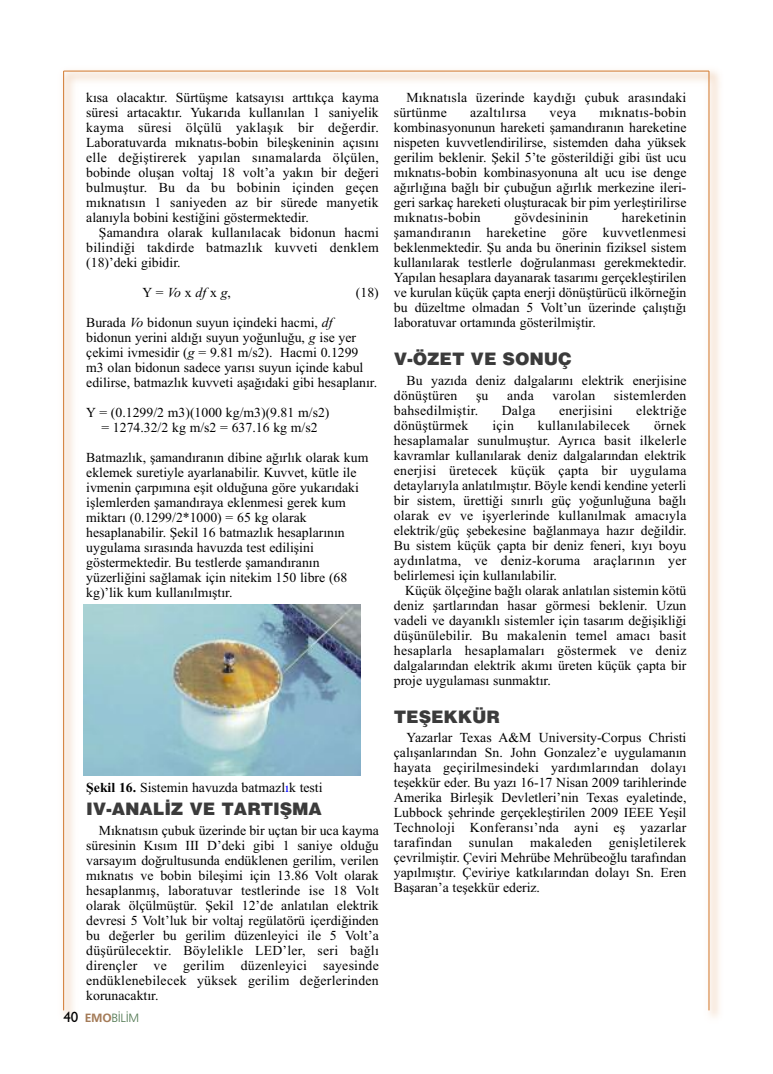
<style>
.page{position:relative;width:773px;height:1074px;background:#fff}
.page>*{position:absolute;margin:0;border:0;box-sizing:border-box;transform-origin:0 0}
.t1{font:17.5px "Helvetica Black Trk";letter-spacing:-.015em;color:#3b3b3b}
.t2{font:13.75px/15px "Times New Roman";color:#000;text-align:justify}
.t3{font:13.75px "Times New Roman";letter-spacing:.02em;color:#000}
.t4{font:12.5px "Frugal";letter-spacing:-.025em;color:#4a734b}
.s1{font-style:italic}
.s2{font-weight:700}
.s3{color:#00f}
.s4{font-family:"Gill Sans";font-size:15px;color:#000}
.s5{font-weight:700;color:#a47b58}
</style>
<div class="page">
<img style="left:62px;top:70px;width:658px;height:947px">
<hr style="left:63px;top:71px;width:1px;height:939px;background:#d1772b">
<hr style="left:708px;top:71px;width:1px;height:939px;background:#d1772b">
<hr style="left:64px;top:71px;width:644px;height:1px;background:#d1772b">
<img style="left:83px;top:605px;width:277px;height:170px">
<p class="t2" style="left:86px;top:90px;width:294px">kısa olacaktır. Sürtüşme katsayısı arttıkça kayma süresi artacaktır. Yukarıda kullanılan 1 saniyelik kayma süresi ölçülü yaklaşık bir değerdir.<br>Laboratuvarda mıknatıs-bobin bileşkeninin açısını elle değiştirerek yapılan sınamalarda ölçülen, bobinde oluşan voltaj 18 volt’a yakın bir değeri bulmuştur. Bu da bu bobinin içinden geçen mıknatısın 1 saniyeden az bir sürede manyetik alanıyla bobini kestiğini göstermektedir.</p>
<p class="t2" style="left:86px;top:225px;width:294px;text-indent:13px">Şamandıra olarak kullanılacak bidonun hacmi bilindiği takdirde batmazlık kuvveti denklem (18)’deki gibidir.</p>
<p class="t2" style="left:143px;top:285px;width:90px">Y=<span class="s1">Vo</span>x<span class="s1">df</span>x<span class="s1">g</span>,</p>
<p class="t2" style="left:356px;top:285px;width:24px">(18)</p>
<p class="t2" style="left:86px;top:315px;width:292px;text-align:left">Burada <span class="s1">Vo</span> bidonun suyun içindeki hacmi, <span class="s1">df </span>bidonun yerini aldığı suyun yoğunluğu, <span class="s1">g</span> ise yer çekimi ivmesidir (<span class="s1">g</span> = 9.81 m/s2). Hacmi 0.1299 m3 olan bidonun sadece yarısı suyun içinde kabul edilirse, batmazlık kuvveti aşağıdaki gibi hesaplanır.</p>
<p class="t2" style="left:86px;top:405px;width:245px;text-align:center">Y = (0.1299/2 m3)(1000 kg/m3)(9.81 m/s2) = 1274.32/2 kg m/s2 = 637.16 kg m/s2</p>
<p class="t2" style="left:86px;top:450px;width:283px;text-align:left">Batmazlık, şamandıranın dibine ağırlık olarak kum eklemek suretiyle ayarlanabilir. Kuvvet, kütle ile ivmenin çarpımına eşit olduğuna göre yukarıdaki işlemlerden şamandıraya eklenmesi gerek kum miktarı (0.1299/2*1000) = 65 kg olarak hesaplanabilir. Şekil 16 batmazlık hesaplarının uygulama sırasında havuzda test edilişini göstermektedir. Bu testlerde şamandıranın yüzerliğini sağlamak için nitekim 150 libre (68 kg)’lik kum kullanılmıştır.</p>
<p class="t2" style="left:86px;top:780px;width:238px"><span class="s2">Şekil 16.</span> Sistemin havuzda batmazl<span class="s3">ı</span>k testi</p>
<p class="t1" style="left:86px;top:799px;width:237px">IV-ANALİZ VE TARTIŞMA</p>
<p class="t2" style="left:86px;top:822px;width:294px;text-indent:13px">Mıknatısın çubuk üzerinde bir uçtan bir uca kayma süresinin Kısım III D’deki gibi 1 saniye olduğu varsayım doğrultusunda endüklenen gerilim, verilen mıknatıs ve bobin bileşimi için 13.86 Volt olarak hesaplanmış, laboratuvar testlerinde ise 18 Volt olarak ölçülmüştür. Şekil 12’de anlatılan elektrik devresi 5 Volt’luk bir voltaj regülatörü içerdiğinden bu değerler bu gerilim düzenleyici ile 5 Volt’a düşürülecektir. Böylelikle LED’ler, seri bağlı dirençler ve gerilim düzenleyici sayesinde endüklenebilecek yüksek gerilim değerlerinden korunacaktır.</p>
<p class="t4" style="left:64px;top:1010px;width:77px"><span class="s4">40</span> <span class="s5">EMO</span>BİLİM</p>
<p class="t2" style="left:394px;top:90px;width:294px;text-indent:13px">Mıknatısla üzerinde kaydığı çubuk arasındaki sürtünme</p>
<p class="t2" style="left:394px;top:105px;width:294px;text-indent:206px">mıknatıs-bobin kombinasyonunun hareketi şamandıranın hareketine nispeten kuvvetlendirilirse, sistemden daha yüksek gerilim beklenir. Şekil 5’te gösterildiği gibi üst ucu mıknatıs-bobin kombinasyonuna alt ucu ise denge ağırlığına bağlı bir çubuğun ağırlık merkezine ileri&shy;geri sarkaç hareketi oluşturacak bir pim yerleştirilirse mıknatıs-bobin</p>
<p class="t3" style="left:470px;top:104px;width:58px">azaltılırsa</p>
<p class="t2" style="left:549px;top:105px;width:28px">veya</p>
<p class="t2" style="left:394px;top:210px;width:294px;text-indent:228px">hareketinin şamandıranın hareketine göre kuvvetlenmesi beklenmektedir. Şu anda bu önerinin fiziksel sistem kullanılarak testlerle doğrulanması gerekmektedir.<br>Yapılan hesaplara dayanarak tasarımı gerçekleştirilen ve kurulan küçük çapta enerji dönüştürücü ilkörneğin bu düzeltme olmadan 5 Volt’un üzerinde çalıştığı laboratuvar ortamında gösterilmiştir.</p>
<p class="t1" style="left:394px;top:349px;width:179px">V-ÖZET VE SONUÇ</p>
<p class="t2" style="left:394px;top:372px;width:294px;text-indent:13px">Bu yazıda deniz dalgalarını elektrik enerjisine dönüştüren</p>
<p class="t3" style="left:514px;top:209px;width:76px">gövdesininin</p>
<p class="t2" style="left:476px;top:387px;width:14px">şu</p>
<p class="t2" style="left:507px;top:387px;width:28px">anda</p>
<p class="t3" style="left:552px;top:387px;width:44px">varolan</p>
<p class="t3" style="left:613px;top:387px;width:74px">sistemlerden</p>
<p class="t3" style="left:394px;top:402px;width:86px">bahsedilmiştir.</p>
<p class="t2" style="left:501px;top:402px;width:35px">Dalga</p>
<p class="t3" style="left:559px;top:402px;width:55px">enerjisini</p>
<p class="t3" style="left:636px;top:402px;width:52px">elektriğe</p>
<p class="t3" style="left:394px;top:417px;width:76px">dönüştürmek</p>
<p class="t2" style="left:492px;top:417px;width:23px">için</p>
<p class="t3" style="left:538px;top:417px;width:93px">kullanılabilecek</p>
<p class="t2" style="left:394px;top:417px;width:294px;text-indent:260px">örnek hesaplamalar sunulmuştur. Ayrıca basit ilkelerle kavramlar kullanılarak deniz dalgalarından elektrik enerjisi üretecek küçük çapta bir uygulama detaylarıyla anlatılmıştır. Böyle kendi kendine yeterli bir sistem, ürettiği sınırlı güç yoğunluğuna bağlı olarak ev ve işyerlerinde kullanılmak amacıyla elektrik/güç şebekesine bağlanmaya hazır değildir.<br>Bu sistem küçük çapta bir deniz feneri, kıyı boyu aydınlatma, ve deniz-koruma araçlarının yer belirlemesi için kullanılabilir.</p>
<p class="t2" style="left:394px;top:582px;width:294px;text-indent:11px">Küçük ölçeğine bağlı olarak anlatılan sistemin kötü deniz şartlarından hasar görmesi beklenir. Uzun vadeli ve dayanıklı sistemler için tasarım değişikliği düşünülebilir. Bu makalenin temel amacı basit hesaplarla hesaplamaları göstermek ve deniz dalgalarından elektrik akımı üreten küçük çapta bir proje uygulaması sunmaktır.</p>
<p class="t1" style="left:394px;top:706px;width:108px">TEŞEKKÜR</p>
<p class="t2" style="left:394px;top:730px;width:294px;text-indent:13px">Yazarlar Texas A&amp;M University-Corpus Christi çalışanlarından Sn. John Gonzalez’e uygulamanın hayata geçirilmesindeki yardımlarından dolayı teşekkür eder. Bu yazı 16-17 Nisan 2009 tarihlerinde Amerika Birleşik Devletleri’nin Texas eyaletinde, Lubbock şehrinde gerçekleştirilen 2009 IEEE Yeşil Technoloji Konferansı’nda ayni eş yazarlar tarafindan sunulan makaleden genişletilerek çevrilmiştir. Çeviri Mehrübe Mehrübeoğlu tarafından yapılmıştır. Çeviriye katkılarından dolayı Sn. Eren Başaran’a teşekkür ederiz.</p>
</div>
